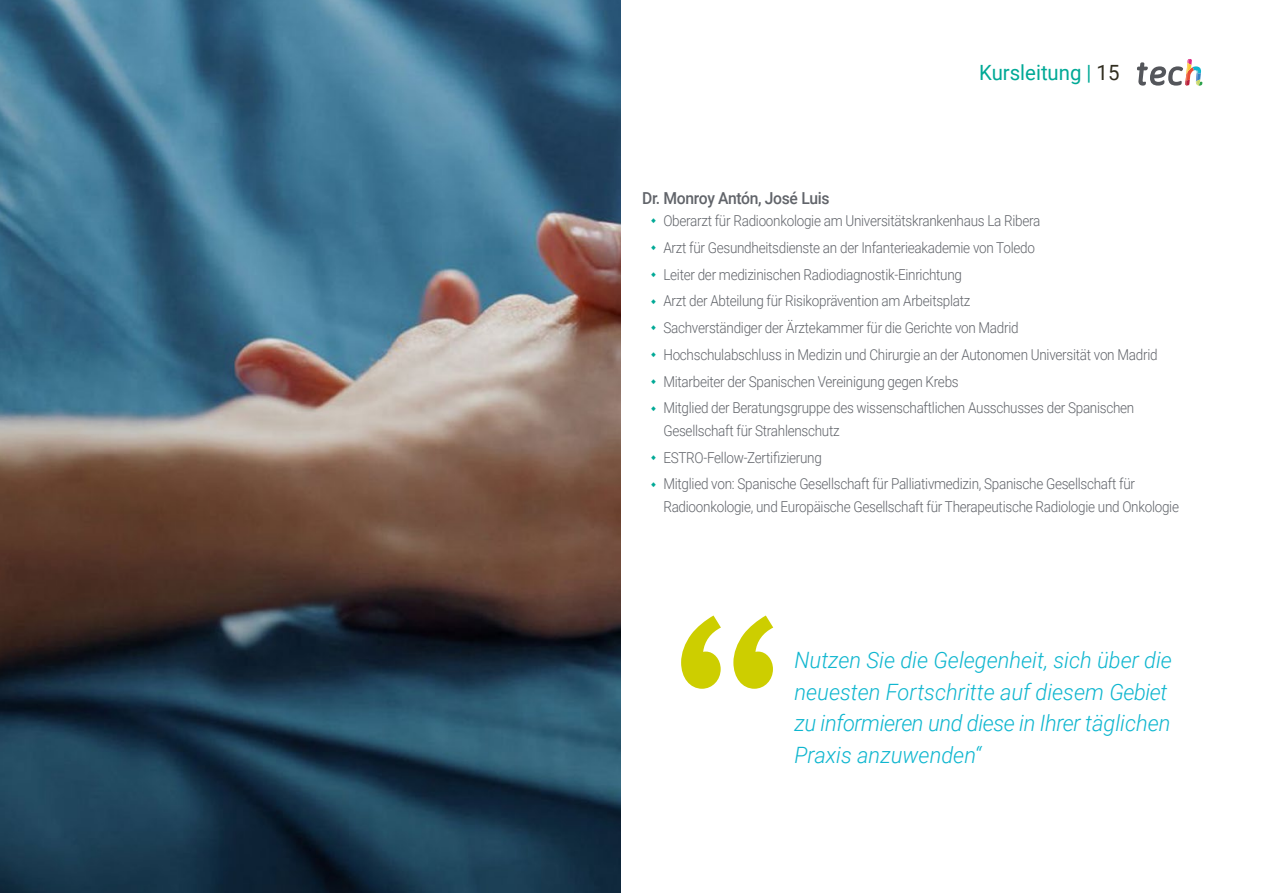
<style>
.page{position:relative;width:1263px;height:893px;background:#fff}
.page>*{position:absolute;margin:0;border:0;box-sizing:border-box;transform-origin:0 0}
.t1{font:italic 300 22.5px/31.5px "Roboto";color:#0fb6cf}
.t2{font:21px "Roboto";color:#00a996}
.t3{font:500 16.5px "Roboto";letter-spacing:-.02em;color:#61646a;scale:.95 1}
.t4{font:300 15px/26.7px "Roboto";letter-spacing:-.02em;color:#61646a;scale:.9 1}
.s1{color:#312e20}
</style>
<div class="page">
<img style="left:0;top:0;width:621px;height:893px">
<svg style="left:681px;top:615px;width:92px;height:74px"></svg>
<svg style="left:1137px;top:59px;width:65px;height:27px"></svg>
<h2 class="t2" style="left:979px;top:57px;width:142px">Kursleitung | <span class="s1">15</span></h2>
<p class="t3" style="left:642px;top:186px;width:199px">Dr. Monroy Antón, José Luis</p>
<p class="t4" style="left:663px;top:207px;width:551px">Oberarzt für Radioonkologie am Universitätskrankenhaus La Ribera<br>Arzt für Gesundheitsdienste an der Infanterieakademie von Toledo<br>Leiter der medizinischen Radiodiagnostik-Einrichtung<br>Arzt der Abteilung für Risikoprävention am Arbeitsplatz<br>Sachverständiger der Ärztekammer für die Gerichte von Madrid<br>Hochschulabschluss in Medizin und Chirurgie an der Autonomen Universität von Madrid Mitarbeiter der Spanischen Vereinigung gegen Krebs<br>Mitglied der Beratungsgruppe des wissenschaftlichen Ausschusses der Spanischen</p>
<p class="t4" style="left:663px;top:417px;width:525px">Gesellschaft für Strahlenschutz<br>ESTRO-Fellow-Zertifizierung<br>Mitglied von: Spanische Gesellschaft für Palliativmedizin, Spanische Gesellschaft für</p>
<p class="t4" style="left:663px;top:493px;width:574px">Radioonkologie, und Europäische Gesellschaft für Therapeutische Radiologie und Onkologie</p>
<h1 class="t1" style="left:794px;top:644px;width:379px">Nutzen Sie die Gelegenheit, sich über die neuesten Fortschritte auf diesem Gebiet zu informieren und diese in Ihrer täglichen Praxis anzuwenden“</h1>
</div>
